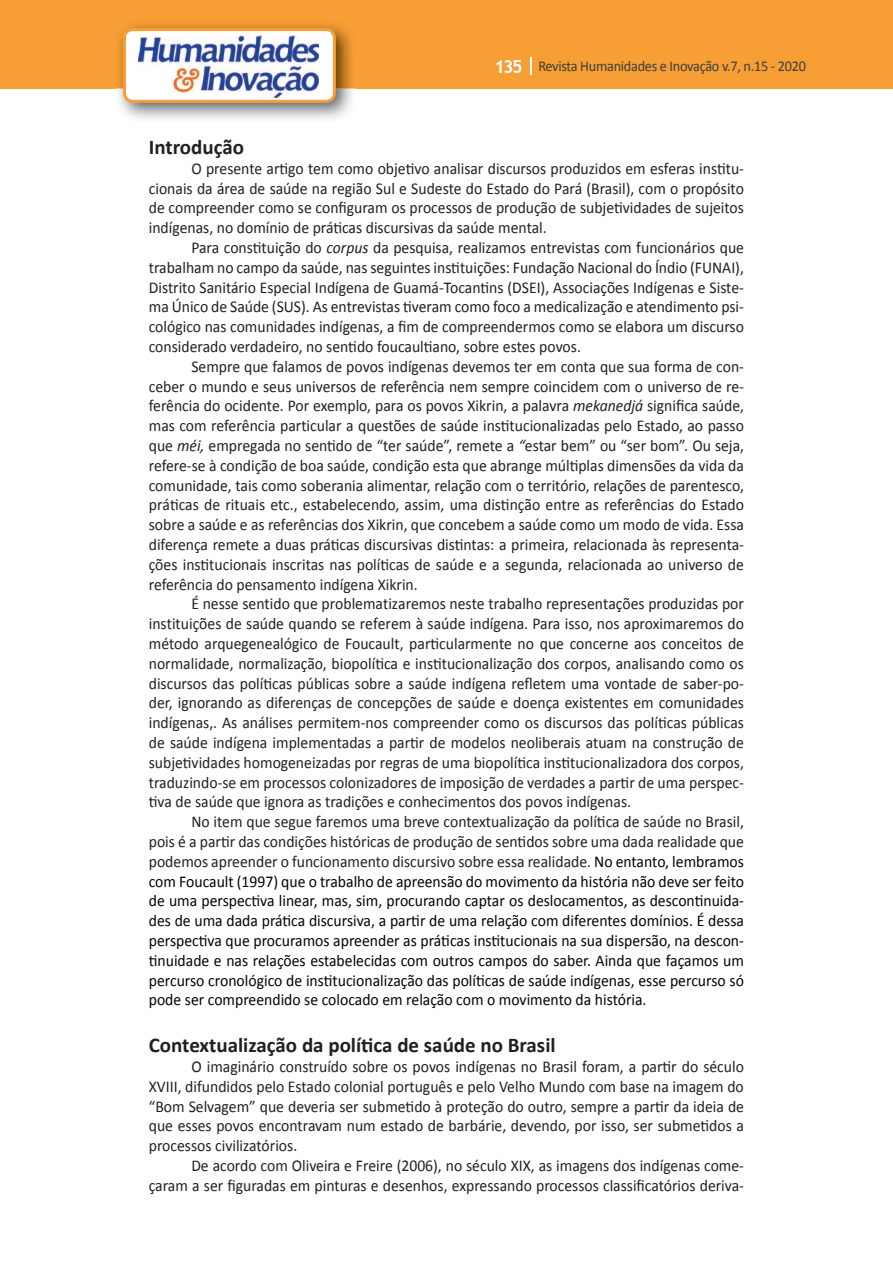
<style>
.page{position:relative;width:893px;height:1263px;background:#fff}
.page>*{position:absolute;margin:0;border:0;box-sizing:border-box;transform-origin:0 0}
.t1{font:700 21px "Calibri";color:#231f20}
.t2{font:16.5px/19.8px "Calibri";color:#231f20;text-align:justify;scale:.95 1}
.t3{font:16.5px/19.8px "Calibri";color:#040503;text-align:justify;scale:.95 1}
.t4{font:15px "Calibri";letter-spacing:-.02em;color:#3e3e3f;scale:.95 1}
.s1{font-family:"Trebuchet MS";font-weight:700;font-size:18px;color:#fff}
.s2{font-style:italic}
.s3{color:#231f20}
</style>
<div class="page">
<div style="left:0;top:0;width:893px;height:88px;background:#f79e34"></div>
<svg style="left:530px;top:57px;width:2px;height:18px"></svg>
<img style="left:115px;top:24px;width:241px;height:95px">
<svg style="left:123px;top:28px;width:213px;height:75px"></svg>
<p class="t4" style="left:495px;top:57px;width:329px"><span class="s1">135</span> Revista Humanidades e Inovação v.7, n.15 - 2020</p>
<p class="t1" style="left:149px;top:134px;width:97px">Introdução</p>
<p class="t2" style="left:149px;top:158px;width:628px;text-indent:43px">O presente artigo tem como objetivo analisar discursos produzidos em esferas institu&shy;cionais da área de saúde na região Sul e Sudeste do Estado do Pará (Brasil), com o propósito de compreender como se configuram os processos de produção de subjetividades de sujeitos indígenas, no domínio de práticas discursivas da saúde mental.</p>
<p class="t2" style="left:149px;top:238px;width:628px;text-indent:43px">Para constituição do <span class="s2">corpus</span> da pesquisa, realizamos entrevistas com funcionários que trabalham no campo da saúde, nas seguintes instituições: Fundação Nacional do Índio (FUNAI), Distrito Sanitário Especial Indígena de Guamá-Tocantins (DSEI), Associações Indígenas e Siste&shy;ma Único de Saúde (SUS). As entrevistas tiveram como foco a medicalização e atendimento psi&shy;cológico nas comunidades indígenas, a fim de compreendermos como se elabora um discurso considerado verdadeiro, no sentido foucaultiano, sobre estes povos.</p>
<p class="t2" style="left:149px;top:356px;width:628px;text-indent:43px">Sempre que falamos de povos indígenas devemos ter em conta que sua forma de con&shy;ceber o mundo e seus universos de referência nem sempre coincidem com o universo de re&shy;ferência do ocidente. Por exemplo, para os povos Xikrin, a palavra <span class="s2">mekanedjá</span> significa saúde, mas com referência particular a questões de saúde institucionalizadas pelo Estado, ao passo que <span class="s2">méi,</span> empregada no sentido de “ter saúde”, remete a <span class="s2">“</span>estar bem” ou “ser bom”. Ou seja, refere-se à condição de boa saúde, condição esta que abrange múltiplas dimensões da vida da comunidade, tais como soberania alimentar, relação com o território, relações de parentesco, práticas de rituais etc., estabelecendo, assim, uma distinção entre as referências do Estado sobre a saúde e as referências dos Xikrin, que concebem a saúde como um modo de vida. Essa diferença remete a duas práticas discursivas distintas: a primeira, relacionada às representa&shy;ções institucionais inscritas nas políticas de saúde e a segunda, relacionada ao universo de referência do pensamento indígena Xikrin.</p>
<p class="t2" style="left:149px;top:594px;width:628px;text-indent:43px">É nesse sentido que problematizaremos neste trabalho representações produzidas por instituições de saúde quando se referem à saúde indígena. Para isso, nos aproximaremos do método arquegenealógico de Foucault, particularmente no que concerne aos conceitos de normalidade, normalização, biopolítica e institucionalização dos corpos, analisando como os discursos das políticas públicas sobre a saúde indígena refletem uma vontade de saber-po&shy;der, ignorando as diferenças de concepções de saúde e doença existentes em comunidades indígenas,. As análises permitem-nos compreender como os discursos das políticas públicas de saúde indígena implementadas a partir de modelos neoliberais atuam na construção de subjetividades homogeneizadas por regras de uma biopolítica institucionalizadora dos corpos, traduzindo-se em processos colonizadores de imposição de verdades a partir de uma perspec&shy;tiva de saúde que ignora as tradições e conhecimentos dos povos indígenas.</p>
<p class="t3" style="left:149px;top:812px;width:628px;text-indent:43px"><span class="s3">No item que segue faremos uma breve contextualização da política de saúde no Brasil, pois é a partir das condições históricas de produção de sentidos sobre uma dada realidade que podemos apreender o funcionamento discursivo sobre essa realidade.</span> No entanto, lembramos com Foucault (1997) que o trabalho de apreensão do movimento da história não deve ser feito de uma perspectiva linear, mas, sim, procurando captar os deslocamentos, as descontinuida&shy;des de uma dada prática discursiva, a partir de uma relação com diferentes domínios. É dessa perspectiva que procuramos apreender as práticas institucionais na sua dispersão, na descon&shy;tinuidade e nas relações estabelecidas com outros campos do saber. Ainda que façamos um percurso cronológico de institucionalização das políticas de saúde indígenas, esse percurso só pode ser compreendido se colocado em relação com o movimento da história.</p>
<p class="t1" style="left:149px;top:1032px;width:408px">Contextualização da política de saúde no Brasil</p>
<p class="t2" style="left:149px;top:1057px;width:628px;text-indent:43px">O imaginário construído sobre os povos indígenas no Brasil foram, a partir do século XVIII, difundidos pelo Estado colonial português e pelo Velho Mundo com base na imagem do “Bom Selvagem” que deveria ser submetido à proteção do outro, sempre a partir da ideia de que esses povos encontravam num estado de barbárie, devendo, por isso, ser submetidos a processos civilizatórios.</p>
<p class="t2" style="left:149px;top:1156px;width:628px;text-align:right">De acordo com Oliveira e Freire (2006), no século XIX, as imagens dos indígenas come&shy;çaram a ser figuradas em pinturas e desenhos, expressando processos classificatórios deriva-</p>
</div>
